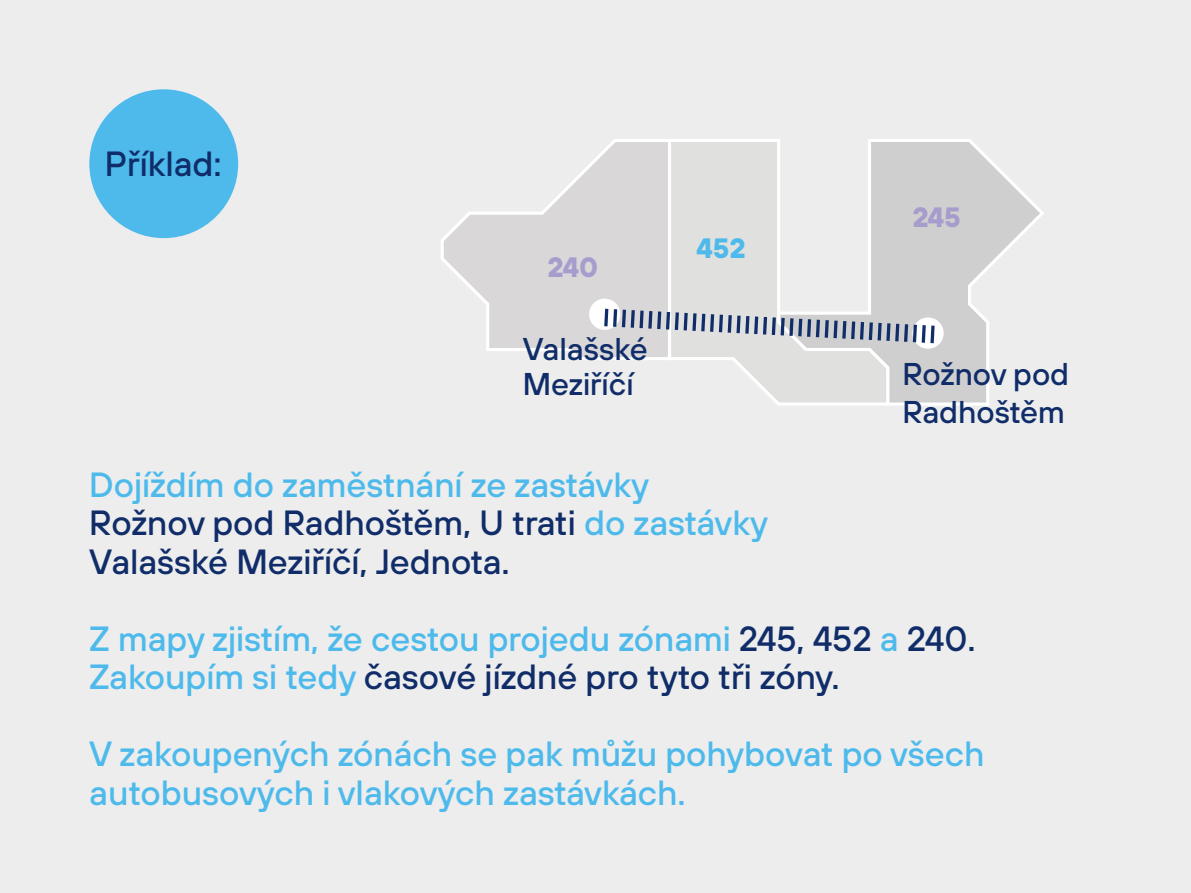
<style>
.page{position:relative;width:1191px;height:893px;background:#ededed}
.page>*{position:absolute;margin:0;border:0;box-sizing:border-box;transform-origin:0 0}
.t1{font:500 35px/38.5px "TT Hoves";color:#4dbaeb}
.t2{font:500 35px/38.5px "TT Hoves";color:#102d69}
.t3{font:500 31.5px/35px "TT Hoves";color:#102d69}
.t4{font:700 28px "TT Hoves";letter-spacing:-.015em;color:#a69dcd}
.t5{font:700 28px "TT Hoves";color:#4dbaeb}
.s1{color:#4dbaeb}
.s2{color:#102d69}
</style>
<div class="page">
<div style="left:89px;top:89px;width:149px;height:149px;background:#4dbaeb;border-radius:50%"></div>
<svg style="left:890px;top:139px;width:154px;height:266px"></svg>
<svg style="left:672px;top:139px;width:218px;height:267px"></svg>
<svg style="left:441px;top:139px;width:231px;height:221px"></svg>
<div style="left:589px;top:299px;width:31px;height:31px;background:#fff;border-radius:50%"></div>
<div style="left:912px;top:317px;width:31px;height:32px;background:#fff;border-radius:50%"></div>
<svg style="left:604px;top:309px;width:4px;height:17px"></svg>
<svg style="left:613px;top:309px;width:4px;height:18px"></svg>
<svg style="left:622px;top:310px;width:4px;height:17px"></svg>
<svg style="left:630px;top:310px;width:5px;height:18px"></svg>
<svg style="left:639px;top:311px;width:4px;height:17px"></svg>
<svg style="left:648px;top:311px;width:4px;height:18px"></svg>
<svg style="left:657px;top:312px;width:4px;height:17px"></svg>
<svg style="left:666px;top:312px;width:4px;height:17px"></svg>
<svg style="left:675px;top:312px;width:4px;height:18px"></svg>
<svg style="left:683px;top:313px;width:5px;height:17px"></svg>
<svg style="left:692px;top:313px;width:4px;height:18px"></svg>
<svg style="left:701px;top:314px;width:4px;height:17px"></svg>
<svg style="left:710px;top:314px;width:4px;height:18px"></svg>
<svg style="left:719px;top:315px;width:4px;height:17px"></svg>
<svg style="left:727px;top:315px;width:5px;height:18px"></svg>
<svg style="left:736px;top:316px;width:4px;height:17px"></svg>
<svg style="left:745px;top:316px;width:4px;height:18px"></svg>
<svg style="left:754px;top:317px;width:4px;height:17px"></svg>
<svg style="left:763px;top:317px;width:4px;height:17px"></svg>
<svg style="left:771px;top:317px;width:5px;height:18px"></svg>
<svg style="left:780px;top:318px;width:4px;height:17px"></svg>
<svg style="left:789px;top:318px;width:4px;height:18px"></svg>
<svg style="left:798px;top:319px;width:4px;height:17px"></svg>
<svg style="left:807px;top:319px;width:4px;height:18px"></svg>
<svg style="left:816px;top:320px;width:4px;height:17px"></svg>
<svg style="left:824px;top:320px;width:5px;height:18px"></svg>
<svg style="left:833px;top:321px;width:4px;height:17px"></svg>
<svg style="left:842px;top:321px;width:4px;height:18px"></svg>
<svg style="left:851px;top:322px;width:4px;height:17px"></svg>
<svg style="left:860px;top:322px;width:4px;height:17px"></svg>
<svg style="left:868px;top:322px;width:5px;height:18px"></svg>
<svg style="left:877px;top:323px;width:4px;height:17px"></svg>
<svg style="left:886px;top:323px;width:4px;height:18px"></svg>
<svg style="left:895px;top:324px;width:4px;height:17px"></svg>
<svg style="left:904px;top:324px;width:4px;height:18px"></svg>
<svg style="left:912px;top:325px;width:5px;height:17px"></svg>
<svg style="left:921px;top:325px;width:4px;height:18px"></svg>
<svg style="left:930px;top:326px;width:4px;height:17px"></svg>
<p class="t2" style="left:105px;top:144px;width:119px">Příklad:</p>
<p class="t4" style="left:547px;top:248px;width:52px">240</p>
<p class="t3" style="left:522px;top:331px;width:126px">Valašské<br>Meziříčí</p>
<p class="t5" style="left:696px;top:229px;width:51px">452</p>
<p class="t2" style="left:89px;top:465px;width:680px"><span class="s1">Dojíždím do zaměstnání ze zastávky<br></span>Rožnov pod Radhoštěm, U trati <span class="s1">do zastávky<br></span>Valašské Meziříčí, Jednota.</p>
<p class="t4" style="left:912px;top:198px;width:50px">245</p>
<p class="t3" style="left:902px;top:354px;width:168px;line-height:38.5px">Rožnov pod<br>Radhoštěm</p>
<p class="t1" style="left:89px;top:619px;width:888px">Z mapy zjistím, že cestou projedu zónami <span class="s2">245, 452</span> a <span class="s2">240.<br></span>Zakoupím si tedy <span class="s2">časové jízdné pro tyto tři zóny.</span></p>
<p class="t1" style="left:89px;top:734px;width:896px">V zakoupených zónách se pak můžu pohybovat po všech autobusových i vlakových zastávkách.</p>
</div>
